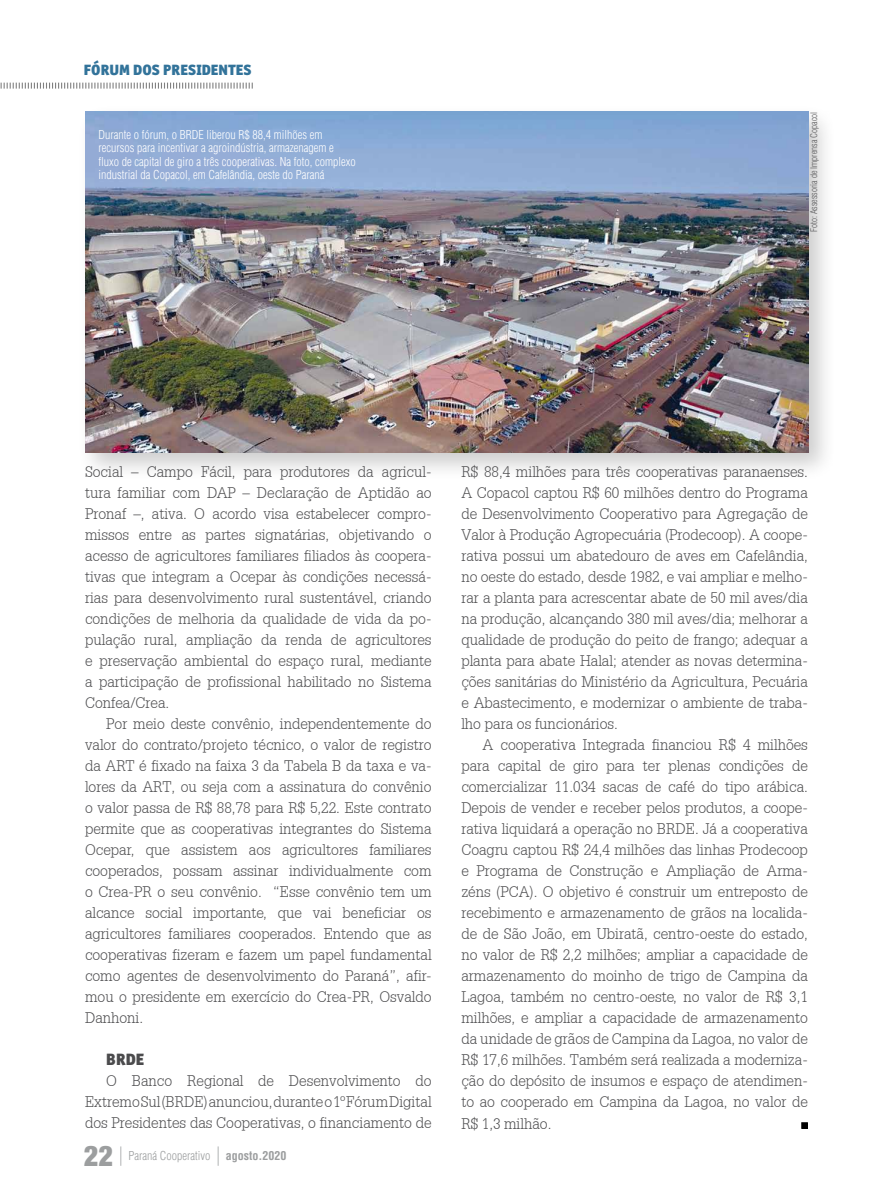
<style>
.page{position:relative;width:893px;height:1191px;background:#fff}
.page>*{position:absolute;margin:0;border:0;box-sizing:border-box;transform-origin:0 0}
.t1{font:30px "Sans Black Cond";color:#9c9e9f}
.t2{font:900 16.5px "Officina Sans ITC Std";color:#4b4b4d}
.t3{font:300 15px/21px "Installation Light S Si";color:#4b4b4d;text-align:justify}
.t4{font:900 15px "Officina Sans ITC Std";color:#32739a}
.t5{font:300 condensed 12px/13.5px "Helvetica";color:#fff}
.t6{font:300 condensed 12px "Helvetica";color:#9c9e9f}
.t7{font:700 condensed 12px "Helvetica";color:#9c9e9f}
.t8{font:300 condensed 9px "Helvetica";color:#58585a}
</style>
<div class="page">
<svg style="left:120px;top:1146px;width:1px;height:19px"></svg>
<svg style="left:218px;top:1146px;width:1px;height:19px"></svg>
<div style="left:77px;top:104px;width:760px;height:377px;background:#000;opacity:.2"></div>
<img style="left:85px;top:112px;width:723px;height:340px">
<svg style="left:0;top:83px;width:253px;height:6px"></svg>
<div style="left:801px;top:1122px;width:7px;height:6px;border:1px solid #000"></div>
<p class="t4" style="left:84px;top:60px;width:169px">FÓRUM DOS PRESIDENTES</p>
<p class="t5" style="left:99px;top:127px;width:259px">Durante o fórum, o BRDE liberou R$ 88,4 milhões em recursos para incentivar a agroindústria, armazenagem e fluxo de capital de giro a três cooperativas. Na foto, complexo industrial da Copacol, em Cafelândia, oeste do Paraná</p>
<p class="t8" style="left:809px;top:232px;width:122px;rotate:-90deg">Foto: Assessoria de Imprensa Copacol</p>
<p class="t3" style="left:85px;top:461px;width:348px">Social – Campo Fácil, para produtores da agricul&shy;tura familiar com DAP – Declaração de Aptidão ao Pronaf –, ativa. O acordo visa estabelecer compro&shy;missos entre as partes signatárias, objetivando o acesso de agricultores familiares filiados às coopera&shy;tivas que integram a Ocepar às condições necessá&shy;rias para desenvolvimento rural sustentável, criando condições de melhoria da qualidade de vida da po&shy;pulação rural, ampliação da renda de agricultores e preservação ambiental do espaço rural, mediante a participação de profissional habilitado no Sistema Confea/Crea.</p>
<p class="t3" style="left:85px;top:713px;width:348px;text-indent:21px">Por meio deste convênio, independentemente do valor do contrato/projeto técnico, o valor de registro da ART é fixado na faixa 3 da Tabela B da taxa e va&shy;lores da ART, ou seja com a assinatura do convênio o valor passa de R$ 88,78 para R$ 5,22. Este contrato permite que as cooperativas integrantes do Sistema Ocepar, que assistem aos agricultores familiares cooperados, possam assinar individualmente com o Crea-PR o seu convênio. “Esse convênio tem um alcance social importante, que vai beneficiar os agricultores familiares cooperados. Entendo que as cooperativas fizeram e fazem um papel fundamental como agentes de desenvolvimento do Paraná”, afir&shy;mou o presidente em exercício do Crea-PR, Osvaldo Danhoni.</p>
<p class="t2" style="left:106px;top:1048px;width:40px">BRDE</p>
<p class="t3" style="left:85px;top:1070px;width:348px;text-indent:21px">O Banco Regional de Desenvolvimento do Extremo Sul (BRDE) anunciou, durante o 1º Fórum Digital dos Presidentes das Cooperativas, o financiamento de</p>
<h1 class="t1" style="left:84px;top:1137px;width:31px">22</h1>
<p class="t6" style="left:128px;top:1148px;width:83px">Paraná Cooperativo</p>
<p class="t7" style="left:226px;top:1148px;width:62px">agosto.2020</p>
<p class="t3" style="left:461px;top:461px;width:348px">R$ 88,4 milhões para três cooperativas paranaenses.<br>A Copacol captou R$ 60 milhões dentro do Programa de Desenvolvimento Cooperativo para Agregação de Valor à Produção Agropecuária (Prodecoop). A coope&shy;rativa possui um abatedouro de aves em Cafelândia, no oeste do estado, desde 1982, e vai ampliar e melho&shy;rar a planta para acrescentar abate de 50 mil aves/dia na produção, alcançando 380 mil aves/dia; melhorar a qualidade de produção do peito de frango; adequar a planta para abate Halal; atender as novas determina&shy;ções sanitárias do Ministério da Agricultura, Pecuária e Abastecimento, e modernizar o ambiente de traba&shy;lho para os funcionários.</p>
<p class="t3" style="left:461px;top:734px;width:348px;text-indent:21px">A cooperativa Integrada financiou R$ 4 milhões para capital de giro para ter plenas condições de comercializar 11.034 sacas de café do tipo arábica.<br>Depois de vender e receber pelos produtos, a coope&shy;rativa liquidará a operação no BRDE. Já a cooperativa Coagru captou R$ 24,4 milhões das linhas Prodecoop e Programa de Construção e Ampliação de Arma&shy;zéns (PCA). O objetivo é construir um entreposto de recebimento e armazenamento de grãos na localida&shy;de de São João, em Ubiratã, centro-oeste do estado, no valor de R$ 2,2 milhões; ampliar a capacidade de armazenamento do moinho de trigo de Campina da Lagoa, também no centro-oeste, no valor de R$ 3,1 milhões, e ampliar a capacidade de armazenamento da unidade de grãos de Campina da Lagoa, no valor de R$ 17,6 milhões. Também será realizada a moderniza&shy;ção do depósito de insumos e espaço de atendimen&shy;to ao cooperado em Campina da Lagoa, no valor de R$ 1,3 milhão.</p>
</div>
